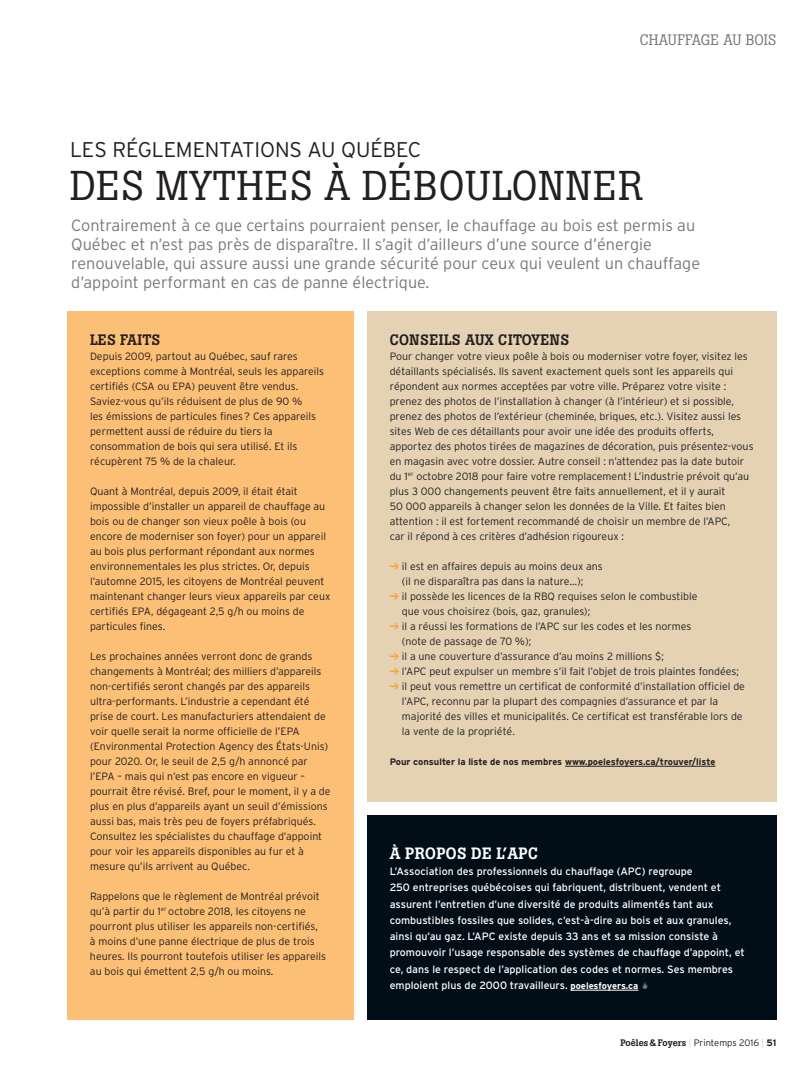
<style>
.page{position:relative;width:810px;height:1080px;background:#fff}
.page>*{position:absolute;margin:0;border:0;box-sizing:border-box;transform-origin:0 0}
.t1{font:41.25px "Boton";letter-spacing:.03em;color:#231f20}
.t2{font:300 21.25px "Interstate";letter-spacing:-.015em;color:#231f20}
.t3{font:300 16.25px/18.8px "Interstate";color:#76787b}
.t4{font:500 16.25px "Boton";letter-spacing:.02em;color:#fff}
.t5{font:500 15px "Boton";letter-spacing:.02em;color:#231f20}
.t6{font:15px "Boton";letter-spacing:-.005em;color:#76787b}
.t7{font:300 10.62px/15px "Interstate";color:#231f20}
.t8{font:10.62px/16.2px "Interstate";color:#fff}
.t9{font:700 9.38px "Interstate";color:#231f20}
.t10{font:500 9.38px "Boton";color:#231f20}
.s1{color:#faa63f}
.s2{font-weight:700;font-size:9.38px}
.s3{font-family:"Interstate";font-weight:100;color:#76787b}
.s4{font-family:"Interstate";font-weight:300}
.s5{font-family:"Interstate";font-weight:700}
</style>
<div class="page">
<div style="left:367px;top:311px;width:409px;height:491px;background:#e4d2b3"></div>
<hr style="left:565px;top:766px;width:150px;height:1px;background:#231f20">
<div style="left:68px;top:311px;width:286px;height:709px;background:#fcbf76"></div>
<div style="left:367px;top:816px;width:409px;height:204px;background:#010e18"></div>
<hr style="left:571px;top:990px;width:67px;height:1px;background:#fff">
<svg style="left:642px;top:981px;width:6px;height:8px"></svg>
<h3 class="t6" style="left:640px;top:31px;width:138px">CHAUFFAGE AU BOIS</h3>
<h2 class="t2" style="left:70px;top:138px;width:353px">LES RÉGLEMENTATIONS AU QU ÉBEC</h2>
<h1 class="t1" style="left:70px;top:161px;width:575px">DES MYTHES À DÉBOULONNER</h1>
<p class="t3" style="left:71px;top:216px;width:630px">Contrairement à ce que certains pourraient penser, le chauffage au bois est permis au Québec et n’est pas près de disparaître. I l s’agit d’ailleurs d’une source d’énergie renouvelable, qui assure aussi une grande sécurité pour ceux qui veulent un chauffage d’appoint performant en cas de panne électrique.</p>
<h3 class="t5" style="left:90px;top:331px;width:72px">LES FAITS</h3>
<p class="t7" style="left:90px;top:349px;width:236px">Depuis 2009, partout au Québec, sauf rares exceptions comme à Montréal, seuls les appareils certifiés (CSA ou EPA) peuvent être vendus.<br>Saviez-vous qu’ils réduisent de plus de 90 %<br>les émissions de particules fines? Ces appareils permettent aussi de réduire du tiers la consommation de bois qui sera utilisé. Et ils récupèrent 75 % de la chaleur.</p>
<p class="t7" style="left:90px;top:484px;width:242px">Quant à Montréal, depuis 2009, il était était impossible d’installer un appareil de chauffage au bois ou de changer son vieux poêle à bois (ou encore de moderniser son foyer) pour un appareil au bois plus performant répondant aux normes environnementales les plus strictes. Or, depuis l’automne 2015, les citoyens de Montréal peuvent maintenant changer leurs vieux appareils par ceux certifiés EPA, dégageant 2,5 g/h ou moins de particules fines.</p>
<p class="t7" style="left:90px;top:649px;width:242px">Les prochaines années verront donc de grands changements à Montréal; des milliers d’appareils non-certifiés seront changés par des appareils ultra-performants. L’industrie a cependant été prise de court. Les manufacturiers attendaient de voir quelle serait la norme officielle de l’EPA (Environmental Protection Agency des États-U nis) pour 2020. Or, le seuil de 2,5 g/h annoncé par l’EPA – mais qui n’est pas encore en vigueur – pourrait être révisé. Bref, pour le moment, il y a de plus en plus d’appareils ayant un seuil d’émissions aussi bas, mais très peu de foyers préfabriqués.<br>Consultez les spécialistes du chauffage d’appoint pour voir les appareils disponibles au fur et à mesure qu’ils arrivent au Québec.</p>
<p class="t7" style="left:90px;top:889px;width:238px">Rappelons que le règlement de Montréal prévoit qu’à partir du 1<sup>er</sup> octobre 2018, les citoyens ne pourront plus utiliser les appareils non-certifiés, à moins d’une panne électrique de plus de trois heures. I ls pourront toutefois utiliser les appareils au bois qui émettent 2,5 g/h ou moins.</p>
<h3 class="t5" style="left:390px;top:331px;width:181px">CONSEILS AUX CITOYENS</h3>
<p class="t7" style="left:390px;top:349px;width:365px">Pour changer votre vieux poêle à bois ou moderniser votre foyer, visitez les détaillants spécialisés. I ls savent exactement quels sont les appareils qui répondent aux normes acceptées par votre ville. Préparez votre visite : prenez des photos de l’installation à changer (à l’intérieur) et si possible, prenez des photos de l’extérieur (cheminée, briques, etc.). Visitez aussi les sites Web de ces détaillants pour avoir une idée des produits offerts, apportez des photos tirées de magazines de décoration, puis présentez-vous en magasin avec votre dossier. Autre conseil : n’attendez pas la date butoir du 1<sup>er</sup> octobre 2018 pour faire votre remplacement! L’industrie prévoit qu’au plus 3 000 changements peuvent être faits annuellement, et il y aurait<br>50 000 appareils à changer selon les données de la Ville. Et faites bien attention : il est fortement recommandé de choisir un membre de l’APC,<br>car il répond à ces critères d’adhésion rigoureux :</p>
<p class="t7" style="left:402px;top:559px;width:202px;text-indent:-12px"><span class="s1">➔</span> il est en affaires depuis au moins deux ans (il ne disparaîtra pas dans la nature…);</p>
<p class="t7" style="left:402px;top:589px;width:297px;text-indent:-12px"><span class="s1">➔</span> il possède les licences de la RBQ requises selon le combustible que vous choisirez (bois, gaz, granules);</p>
<p class="t7" style="left:402px;top:619px;width:291px;text-indent:-12px"><span class="s1">➔</span> il a réussi les formations de l’APC sur les codes et les normes (note de passage de 70 %);</p>
<p class="t7" style="left:390px;top:649px;width:276px"><span class="s1">➔</span> il a une couverture d’assurance d’au moins 2 millions $;</p>
<p class="t7" style="left:390px;top:664px;width:351px"><span class="s1">➔</span> l’APC peut expulser un membre s’il fait l’objet de trois plaintes fondées;</p>
<p class="t7" style="left:402px;top:679px;width:345px;text-indent:-12px"><span class="s1">➔</span> il peut vous remettre un certificat de conformité d’installation officiel de l’APC, reconnu par la plupart des compagnies d’assurance et par la majorité des villes et municipalités. Ce certificat est transférable lors de la vente de la propriété.</p>
<p class="t9" style="left:390px;top:756px;width:327px">Pour consulter la liste de nos membres www.poelesfoyers.ca/trouver/liste</p>
<h3 class="t4" style="left:390px;top:844px;width:150px">À PROPOS DE L’APC</h3>
<p class="t8" style="left:390px;top:863px;width:357px">L’Association des professionnels du chauffage (APC) regroupe<br>250 entreprises québécoises qui fabriquent, distribuent, vendent et assurent l’entretien d’une diversité de produits alimentés tant aux combustibles fossiles que solides, c’est-à-dire au bois et aux granules, ainsi qu’au gaz. L’APC existe depuis 33 ans et sa mission consiste à promouvoir l’usage responsable des systèmes de chauffage d’appoint, et ce, dans le respect de l’application des codes et normes. Ses membres emploient plus de 2000 travailleurs. <span class="s2">poelesfoyers.ca</span></p>
<p class="t10" style="left:621px;top:1037px;width:157px">POÊLES&amp; FOYERS <span class="s3">|</span> <span class="s4">Printemps 2016</span> <span class="s3">|</span> <span class="s5">51</span></p>
</div>
